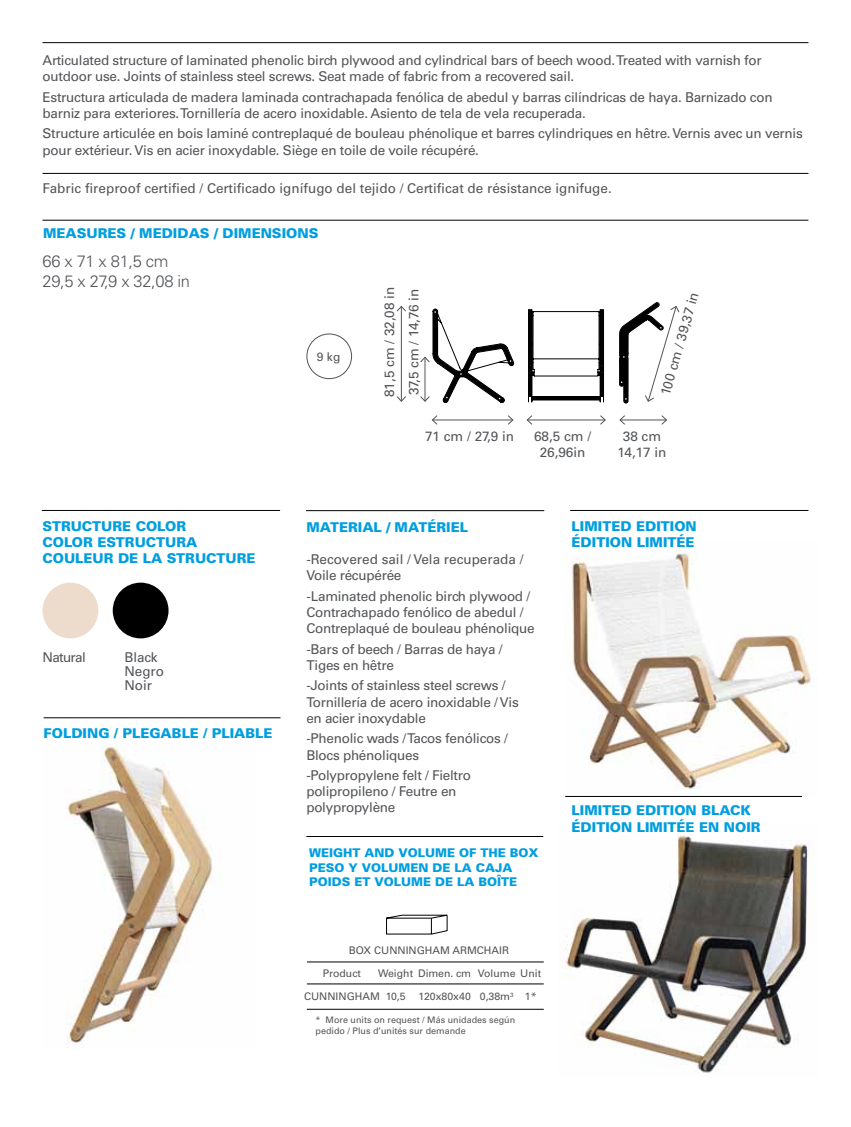
<style>
.page{position:relative;width:851px;height:1127px;background:#fff}
.page>*{position:absolute;margin:0;border:0;box-sizing:border-box;transform-origin:0 0}
.t1{font:300 16.5px/19.5px "Univers LT Std";letter-spacing:-.02em;color:#525457}
.t2{font:13.5px/16.2px "Univers LT Std";letter-spacing:-.02em;color:#525457}
.t3{font:13.5px/16.2px "Univers LT Std";color:#525457}
.t4{font:900 13.5px/16.2px "Univers LT Std";color:#009ee0}
.t5{font:900 13.5px "Univers";color:#009ee0}
.t6{font:13.5px "Univers LT Std";letter-spacing:-.05em;color:#525457}
.t7{font:900 12px/14.4px "Univers";color:#009ee0}
.t8{font:12px "Univers LT Std";color:#525457}
.t9{font:10.5px "Univers LT Std";color:#525457}
.t10{font:9px/10.5px "Univers LT Std";color:#525457}
</style>
<div class="page">
<hr style="left:42px;top:510px;width:238px;height:1px;background:#000">
<hr style="left:306px;top:510px;width:238px;height:1px;background:#000">
<hr style="left:570px;top:510px;width:238px;height:1px;background:#000">
<hr style="left:43px;top:173px;width:765px;height:1px;background:#000">
<hr style="left:43px;top:42px;width:765px;height:1px;background:#000">
<hr style="left:43px;top:220px;width:765px;height:1px;background:#000">
<div style="left:43px;top:583px;width:55px;height:55px;background:#eddccc;border-radius:50%"></div>
<div style="left:113px;top:583px;width:55px;height:55px;background:#000;border-radius:50%"></div>
<img style="left:564px;top:550px;width:253px;height:247px">
<img style="left:562px;top:824px;width:252px;height:249px">
<hr style="left:44px;top:717px;width:236px;height:1px;background:#000">
<img style="left:66px;top:745px;width:147px;height:303px">
<hr style="left:306px;top:836px;width:237px;height:1px;background:#000">
<hr style="left:307px;top:962px;width:236px;height:1px;background:#000">
<hr style="left:307px;top:1009px;width:236px;height:1px;background:#000">
<hr style="left:307px;top:983px;width:236px;height:1px;background:#000">
<svg style="left:386px;top:915px;width:62px;height:19px"></svg>
<svg style="left:528px;top:309px;width:75px;height:93px"></svg>
<hr style="left:401px;top:306px;width:1px;height:95px;background:#525457">
<svg style="left:396px;top:396px;width:10px;height:6px"></svg>
<svg style="left:396px;top:306px;width:10px;height:5px"></svg>
<svg style="left:619px;top:302px;width:60px;height:101px"></svg>
<svg style="left:420px;top:309px;width:94px;height:94px"></svg>
<hr style="left:527px;top:420px;width:78px;height:1px;background:#525457">
<svg style="left:527px;top:415px;width:5px;height:10px"></svg>
<svg style="left:600px;top:415px;width:5px;height:10px"></svg>
<hr style="left:432px;top:420px;width:80px;height:1px;background:#525457">
<svg style="left:432px;top:415px;width:5px;height:10px"></svg>
<svg style="left:507px;top:415px;width:6px;height:10px"></svg>
<hr style="left:620px;top:420px;width:46px;height:1px;background:#525457">
<svg style="left:619px;top:415px;width:6px;height:10px"></svg>
<svg style="left:661px;top:415px;width:5px;height:10px"></svg>
<div style="left:306px;top:334px;width:46px;height:45px;border:1px solid #525457;border-radius:50%"></div>
<p class="t2" style="left:43px;top:52px;width:720px">Articulated structure of laminated phenolic birch plywood and cylindrical bars of beech wood. Treated with varnish for outdoor use. Joints of stainless steel screws. Seat made of fabric from a recovered sail.</p>
<p class="t2" style="left:43px;top:89px;width:731px">Estructura articulada de madera laminada contrachapada fenólica de abedul y barras cilíndricas de haya. Barnizado con barniz para exteriores. Tornillería de acero inoxidable. Asiento de tela de vela recuperada.</p>
<p class="t2" style="left:43px;top:126px;width:761px">Structure articulée en bois laminé contreplaqué de bouleau phénolique et barres cylindriques en hêtre. Vernis avec un vernis pour extérieur. Vis en acier inoxydable. Siège en toile de voile récupéré.</p>
<p class="t3" style="left:43px;top:181px;width:570px">Fabric fireproof certified / Certificado ignífugo del tejido / Certificat de résistance ignifuge.</p>
<p class="t5" style="left:43px;top:225px;width:277px">MEASURES / MEDIDAS / DIMENSIONS</p>
<p class="t1" style="left:43px;top:251px;width:149px">66 x 71 x 81,5 cm<br>29,5 x 27,9 x 32,08 in</p>
<p class="t8" style="left:317px;top:349px;width:25px">9 kg</p>
<p class="t3" style="left:377px;top:397px;width:112px;line-height:24.3px;rotate:-90deg">81,5 cm / 32,08 in<br>37,5 cm / 14,76 in</p>
<p class="t2" style="left:657px;top:393px;width:108px;rotate:-74deg">100 cm / 39,37 in</p>
<p class="t3" style="left:534px;top:428px;width:59px;text-align:center">68,5 cm /<br>26,96in</p>
<p class="t2" style="left:425px;top:428px;width:90px">71 cm / 27,9 in</p>
<p class="t2" style="left:617px;top:428px;width:50px;text-align:center">38 cm<br>14,17 in</p>
<p class="t5" style="left:306px;top:519px;width:163px">MATERIAL / MATÉRIEL</p>
<p class="t3" style="left:306px;top:551px;width:219px">-Recovered sail / Vela recuperada /<br>Voile récupérée</p>
<p class="t2" style="left:306px;top:588px;width:230px">-Laminated phenolic birch plywood /<br>Contrachapado fenólico de abedul /<br>Contreplaqué de bouleau phénolique</p>
<p class="t2" style="left:306px;top:641px;width:198px">-Bars of beech / Barras de haya /<br>Tiges en hêtre</p>
<p class="t2" style="left:306px;top:678px;width:214px">-Joints of stainless steel screws /<br>Tornillería de acero inoxidable / Vis en acier inoxydable</p>
<p class="t2" style="left:306px;top:730px;width:203px">-Phenolic wads / Tacos fenólicos /<br>Blocs phénoliques</p>
<p class="t2" style="left:306px;top:767px;width:166px">-Polypropylene felt / Fieltro polipropileno / Feutre en polypropylène</p>
<p class="t4" style="left:43px;top:518px;width:214px">STRUCTURE COLOR<br>COLOR ESTRUCTURA<br>COULEUR DE LA STRUCTURE</p>
<p class="t4" style="left:571px;top:518px;width:127px">LIMITED EDITION<br>ÉDITION LIMITÉE</p>
<p class="t6" style="left:43px;top:649px;width:45px">Natural</p>
<p class="t3" style="left:124px;top:650px;width:41px;line-height:14px">Black<br>Negro<br>Noir</p>
<p class="t4" style="left:44px;top:725px;width:230px">FOLDING / PLEGABLE / PLIABLE</p>
<p class="t4" style="left:571px;top:802px;width:190px">LIMITED EDITION BLACK<br>ÉDITION LIMITÉE EN NOIR</p>
<p class="t7" style="left:309px;top:845px;width:231px">WEIGHT AND VOLUME OF THE BOX<br>PESO Y VOLUMEN DE LA CAJA<br>POIDS ET VOLUME DE LA BOÎTE</p>
<p class="t9" style="left:349px;top:943px;width:162px">BOX CUNNINGHAM ARMCHAIR</p>
<p class="t9" style="left:478px;top:967px;width:65px">Volume Unit</p>
<p class="t9" style="left:480px;top:990px;width:35px">0,38m<sup>3</sup></p>
<p class="t9" style="left:525px;top:990px;width:13px">1*</p>
<p class="t9" style="left:323px;top:967px;width:40px">Product</p>
<p class="t9" style="left:304px;top:990px;width:77px">CUNNINGHAM</p>
<p class="t10" style="left:315px;top:1015px;width:201px">* More units on request / Más unidades según pedido / Plus d’unités sur demande</p>
<p class="t9" style="left:378px;top:967px;width:37px">Weight</p>
<p class="t9" style="left:386px;top:990px;width:21px">10,5</p>
<p class="t9" style="left:418px;top:967px;width:54px">Dimen. cm</p>
<p class="t9" style="left:418px;top:990px;width:54px">120x80x40</p>
</div>
